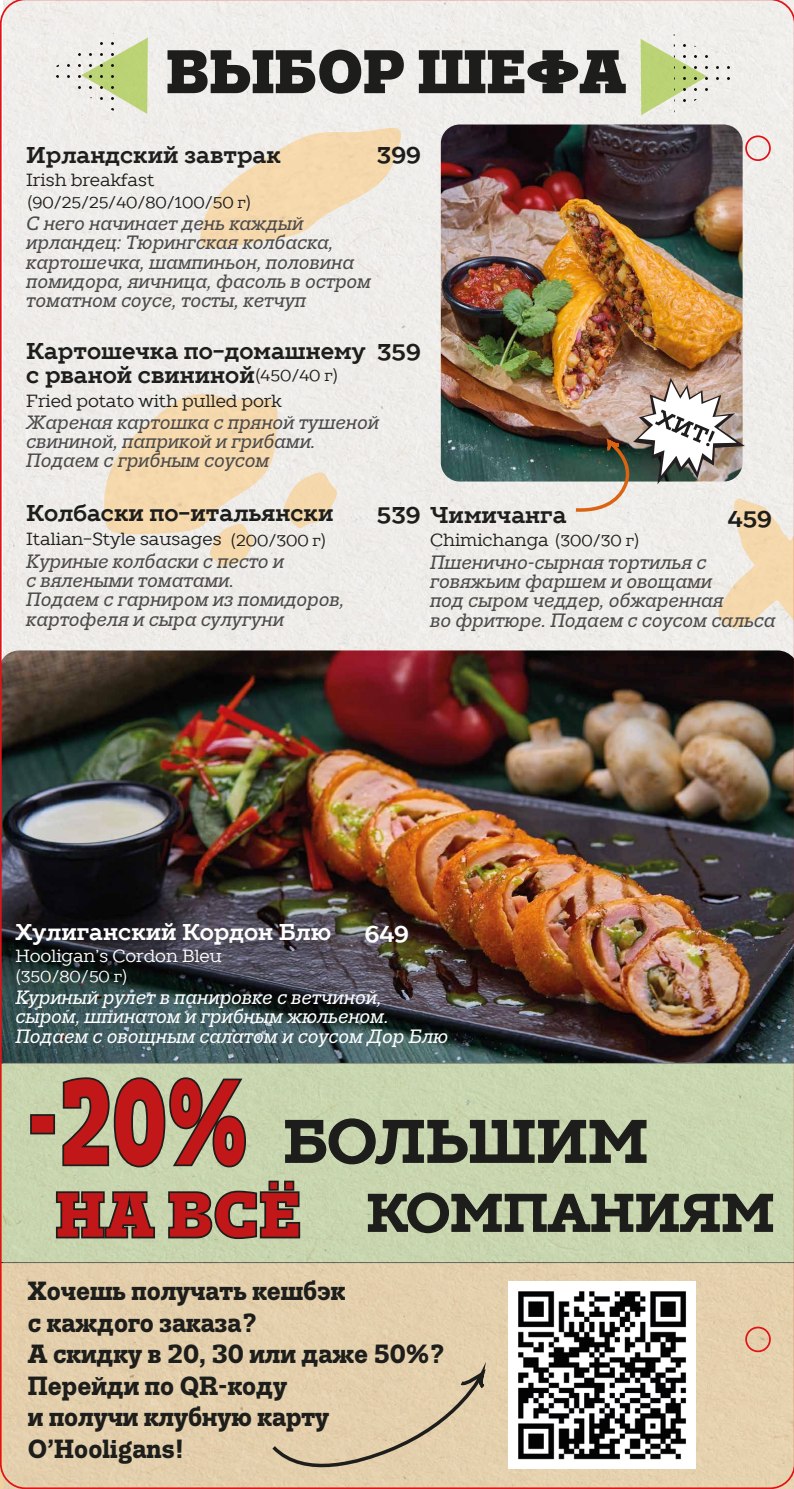
<style>
.page{position:relative;width:794px;height:1489px;background:#fff}
.page>*{position:absolute;margin:0;border:0;box-sizing:border-box;transform-origin:0 0}
.t1{font:900 64.75px "Trivia Slab";color:#c11718}
.t2{font:900 61.25px "Trivia Slab";color:#1d1d1b}
.t3{font:700 59.5px "TT Slabs";color:#1d1d1b}
.t4{font:700 52.5px "TT Slabs";color:#1d1d1b}
.t5{font:700 26.25px/31.5px "Trivia Slab";color:#1d1d1b}
.t6{font:700 22.75px/24.5px "TT Slabs";color:#1d1d1b}
.t7{font:700 22.75px "TT Slabs";color:#1e1e1c}
.t8{font:700 22.75px "TT Slabs";color:#fff}
.t9{font:italic 19.25px/19.2px "Trivia Slab";color:#4b4a4a}
.t10{font:italic 19.25px/19.2px "Trivia Slab";color:#fff}
.t11{font:17.5px "TT Slabs";letter-spacing:-.01em;color:#1d1d1b}
.t12{font:17.5px "TT Slabs";letter-spacing:-.01em;color:#1e1e1c}
.t13{font:17.5px "TT Slabs";letter-spacing:-.01em;color:#fff}
.t14{font:15.75px "TT Slabs";color:#1d1d1b}
.t15{font:15.75px "TT Slabs";color:#fff}
.s1{font-weight:400;font-size:15.75px}
.s2{font-size:15.75px}
.s3{color:#1d1d1b}
.s4{font-size:15.75px;color:#1d1d1b}
</style>
<div class="page">
<img style="left:0;top:0;width:794px;height:1488px">
<h2 class="t2" style="left:166px;top:38px;width:461px">ВЫБОР ШЕФА</h2>
<p class="t7" style="left:26px;top:140px;width:256px">Ирландский завтрак</p>
<p class="t14" style="left:27px;top:192px;width:226px">(90/25/25/40/80/100/50 г)</p>
<p class="t6" style="left:377px;top:143px;width:45px">399</p>
<p class="t12" style="left:26px;top:168px;width:130px">Irish breakfast</p>
<p class="t9" style="left:26px;top:214px;width:346px">С него начинает день каждый ирландец: Тюрингская колбаска, картошечка, шампиньон, половина помидора, яичница, фасоль в остром томатном соусе, тосты, кетчуп</p>
<p class="t6" style="left:26px;top:338px;width:341px">Картошечка по-домашнему с рваной свининой<span class="s1">(450/40 г)</span></p>
<p class="t11" style="left:26px;top:389px;width:257px">Fried potato with pulled pork</p>
<p class="t9" style="left:26px;top:413px;width:354px">Жареная картошка с пряной тушеной свининой, паприкой и грибами.<br>Подаем с грибным соусом</p>
<p class="t6" style="left:377px;top:340px;width:45px">359</p>
<p class="t6" style="left:26px;top:500px;width:309px">Колбаски по-итальянски</p>
<p class="t11" style="left:26px;top:526px;width:302px">Italian-Style sausages <span class="s2">(200/300 г)</span></p>
<p class="t9" style="left:26px;top:552px;width:319px">Куриные колбаски с песто и<br>с вялеными томатами.<br>Подаем с гарниром из помидоров, картофеля и сыра сулугуни</p>
<p class="t7" style="left:377px;top:499px;width:191px"><span class="s3">539</span> Чимичанга</p>
<p class="t12" style="left:430px;top:527px;width:211px">Сhimichanga <span class="s4">(300/30 г)</span></p>
<p class="t9" style="left:430px;top:553px;width:347px">Пшенично-сырная тортилья с говяжьим фаршем и овощами<br>под сыром чеддер, обжаренная<br>во фритюре. Подаем с соусом сальса</p>
<p class="t6" style="left:728px;top:506px;width:46px">459</p>
<p class="t8" style="left:15px;top:916px;width:317px">Хулиганский Кордон Блю</p>
<p class="t15" style="left:15px;top:966px;width:114px">(350/80/50 г)</p>
<p class="t8" style="left:365px;top:918px;width:46px">649</p>
<p class="t13" style="left:15px;top:943px;width:208px">Hooligan’s Cordon Bleu</p>
<p class="t10" style="left:15px;top:988px;width:434px">Куриный рулет в панировке с ветчиной, сыром, шпинатом и грибным жюльеном.<br>Подаем с овощным салатом и соусом Дор Блю</p>
<h3 class="t3" style="left:283px;top:1100px;width:366px">БОЛЬШИМ</h3>
<h3 class="t4" style="left:366px;top:1176px;width:409px">КОМПАНИЯМ</h3>
<h1 class="t1" style="left:55px;top:1178px;width:247px">НА ВСЁ</h1>
<h3 class="t5" style="left:28px;top:1275px;width:418px">Хочешь получать кешбэк<br>с каждого заказа?<br>А скидку в 20, 30 или даже 50%?<br>Перейди по QR-коду<br>и получи клубную карту<br>O’Hooligans!</h3>
</div>
